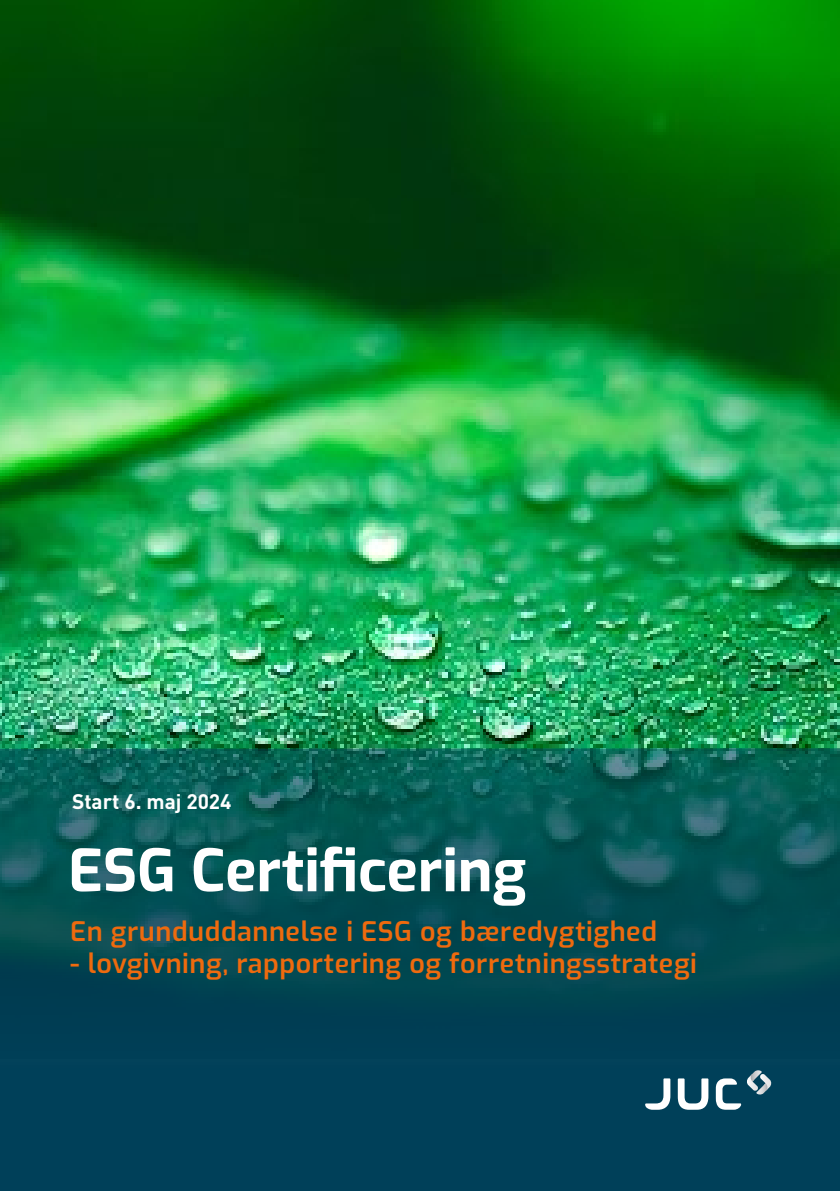
<style>
.page{position:relative;width:840px;height:1191px;background:#fff}
.page>*{position:absolute;margin:0;border:0;box-sizing:border-box;transform-origin:0 0}
.t1{font:700 58.2px "Exo";color:#fff}
.t2{font:600 27px "Exo";letter-spacing:.02em;color:#ee6a0e}
.t3{font:700 20.8px "DINOT";color:#fff}
</style>
<div class="page">
<img style="left:0;top:0;width:839px;height:694px">
<img style="left:0;top:694px;width:839px;height:54px">
<svg style="left:0;top:748px;width:839px;height:443px;background:#034a55"></svg>
<svg style="left:715px;top:1078px;width:25px;height:31px"></svg>
<svg style="left:677px;top:1078px;width:31px;height:31px"></svg>
<svg style="left:644px;top:1078px;width:26px;height:31px"></svg>
<svg style="left:746px;top:1070px;width:25px;height:25px"></svg>
<p class="t3" style="left:72px;top:787px;width:161px">Start 6. maj 2024</p>
<h1 class="t1" style="left:68px;top:828px;width:459px">ESG Certificering</h1>
<p class="t2" style="left:70px;top:911px;width:588px">En grunduddannelse i ESG og bæredygtighed</p>
<p class="t2" style="left:70px;top:944px;width:628px">- lovgivning, rapportering og forretningsstrategi</p>
</div>
